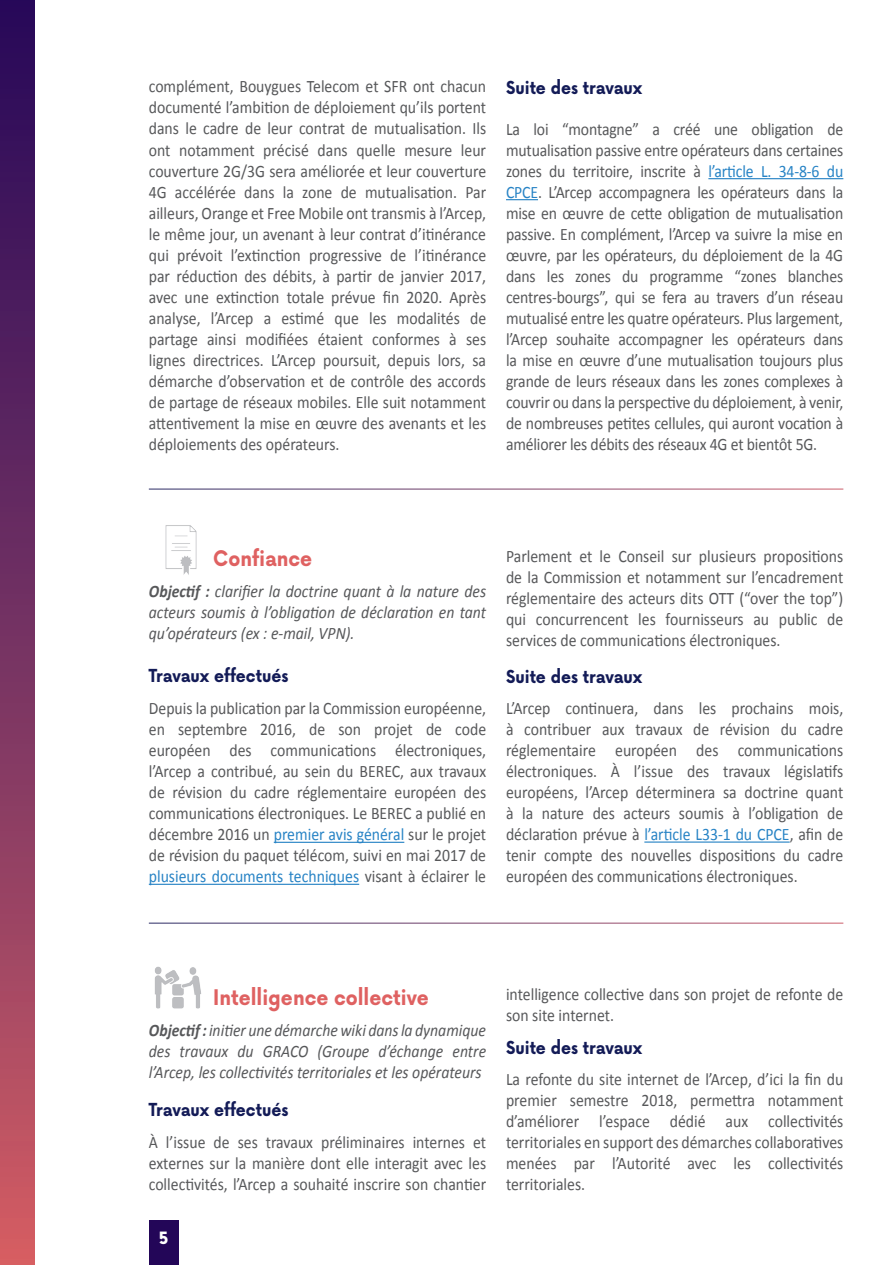
<style>
.page{position:relative;width:893px;height:1265px;background:#fff}
.page>*{position:absolute;margin:0;border:0;box-sizing:border-box;transform-origin:0 0}
.Titre_1{font:700 21px "Now Alt";color:#df6161;scale:.9 1}
.Texte_principal{font:17.5px/21px "Calibri";color:#57585a;text-align:justify;scale:.9 1}
.Texte_principal-2{font:italic 17.5px/21px "Calibri";color:#57585a;text-align:justify;scale:.9 1}
.Titre_1_1{font:700 17.5px "Now Alt";color:#131b57;scale:.9 1}
.Texte_principal-3{font:700 17.5px "Now Alt";color:#131b57;scale:.9 1}
.t1{font:700 17.5px "Euclid Flex";color:#fff}
.s1{color:#2783c5}
.s2{font-weight:700}
</style>
<div class="page">
<hr style="left:708px;top:178px;width:135px;height:1px;background:#2783c5">
<hr style="left:506px;top:199px;width:32px;height:1px;background:#2783c5">
<img style="left:154px;top:966px;width:47px;height:43px">
<hr style="left:274px;top:842px;width:130px;height:1px;background:#2783c5">
<hr style="left:149px;top:884px;width:210px;height:1px;background:#2783c5">
<hr style="left:644px;top:841px;width:146px;height:2px;background:#2783c5">
<div style="left:0;top:0;width:35px;height:1265px;background:linear-gradient(to bottom,#22085b,#ce5d66)"></div>
<img style="left:165px;top:525px;width:32px;height:50px">
<div style="left:149px;top:1220px;width:30px;height:45px;background:#230658"></div>
<p class="Texte_principal" style="left:149px;top:75px;width:376px">complément, Bouygues Telecom et SFR ont chacun documenté l’ambition de déploiement qu’ils portent dans le cadre de leur contrat de mutualisation. Ils ont notamment précisé dans quelle mesure leur couverture 2G/3G sera améliorée et leur couverture 4G accélérée dans la zone de mutualisation. Par ailleurs, Orange et Free Mobile ont transmis à l’Arcep, le même jour, un avenant à leur contrat d’itinérance qui prévoit l’extinction progressive de l’itinérance par réduction des débits, à partir de janvier 2017, avec une extinction totale prévue fin 2020. Après analyse, l’Arcep a estimé que les modalités de partage ainsi modifiées étaient conformes à ses lignes directrices. L’Arcep poursuit, depuis lors, sa démarche d’observation et de contrôle des accords de partage de réseaux mobiles. Elle suit notamment attentivement la mise en œuvre des avenants et les déploiements des opérateurs.</p>
<p class="Titre_1_1" style="left:506px;top:75px;width:153px">Suite des travaux</p>
<p class="Texte_principal" style="left:506px;top:118px;width:376px">La loi “montagne” a créé une obligation de mutualisation passive entre opérateurs dans certaines zones du territoire, inscrite à <span class="s1">l’article L. 34-8-6 du CPCE</span>. L’Arcep accompagnera les opérateurs dans la mise en œuvre de cette obligation de mutualisation passive. En complément, l’Arcep va suivre la mise en œuvre, par les opérateurs, du déploiement de la 4G dans les zones du programme “zones blanches centres-bourgs”, qui se fera au travers d’un réseau mutualisé entre les quatre opérateurs. Plus largement, l’Arcep souhaite accompagner les opérateurs dans la mise en œuvre d’une mutualisation toujours plus grande de leurs réseaux dans les zones complexes à couvrir ou dans la perspective du déploiement, à venir, de nombreuses petites cellules, qui auront vocation à améliorer les débits des réseaux 4G et bientôt 5G.</p>
<p class="Titre_1" style="left:213px;top:543px;width:111px">Confiance</p>
<p class="Texte_principal-2" style="left:149px;top:580px;width:376px"><span class="s2">Objectif :</span> clarifier la doctrine quant à la nature des acteurs soumis à l’obligation de déclaration en tant qu’opérateurs (ex : e-mail, VPN).</p>
<p class="Titre_1_1" style="left:149px;top:663px;width:157px">Travaux effectués</p>
<p class="Texte_principal" style="left:149px;top:697px;width:376px">Depuis la publication par la Commission européenne, en septembre 2016, de son projet de code européen des communications électroniques, l’Arcep a contribué, au sein du BEREC, aux travaux de révision du cadre réglementaire européen des communications électroniques. Le BEREC a publié en décembre 2016 un <span class="s1">premier avis général</span> sur le projet de révision du paquet télécom, suivi en mai 2017 de <span class="s1">plusieurs documents techniques</span> visant à éclairer le</p>
<p class="Texte_principal" style="left:506px;top:544px;width:376px">Parlement et le Conseil sur plusieurs propositions de la Commission et notamment sur l’encadrement réglementaire des acteurs dits OTT (“over the top”) qui concurrencent les fournisseurs au public de services de communications électroniques.</p>
<p class="Titre_1_1" style="left:506px;top:664px;width:153px">Suite des travaux</p>
<p class="Texte_principal" style="left:506px;top:697px;width:376px">L’Arcep continuera, dans les prochains mois, à contribuer aux travaux de révision du cadre réglementaire européen des communications électroniques. À l’issue des travaux législatifs européens, l’Arcep déterminera sa doctrine quant à la nature des acteurs soumis à l’obligation de déclaration prévue à <span class="s1">l’article L33-1 du CPCE</span>, afin de tenir compte des nouvelles dispositions du cadre européen des communications électroniques.</p>
<p class="Titre_1" style="left:213px;top:982px;width:241px">Intelligence collective</p>
<p class="Texte_principal-2" style="left:149px;top:1019px;width:376px"><span class="s2">Objectif :</span> initier une démarche wiki dans la dynamique des travaux du GRACO (Groupe d’échange entre l’Arcep, les collectivités territoriales et les opérateurs</p>
<p class="Texte_principal-3" style="left:149px;top:1096px;width:157px">Travaux effectués</p>
<p class="Texte_principal" style="left:149px;top:1130px;width:376px">À l’issue de ses travaux préliminaires internes et externes sur la manière dont elle interagit avec les collectivités, l’Arcep a souhaité inscrire son chantier</p>
<p class="t1" style="left:159px;top:1228px;width:11px">5</p>
<p class="Texte_principal" style="left:506px;top:983px;width:376px">intelligence collective dans son projet de refonte de son site internet.</p>
<p class="Titre_1_1" style="left:506px;top:1035px;width:153px">Suite des travaux</p>
<p class="Texte_principal" style="left:506px;top:1068px;width:376px">La refonte du site internet de l’Arcep, d’ici la fin du premier semestre 2018, permettra notamment d’améliorer l’espace dédié aux collectivités territoriales en support des démarches collaboratives menées par l’Autorité avec les collectivités territoriales.</p>
</div>
